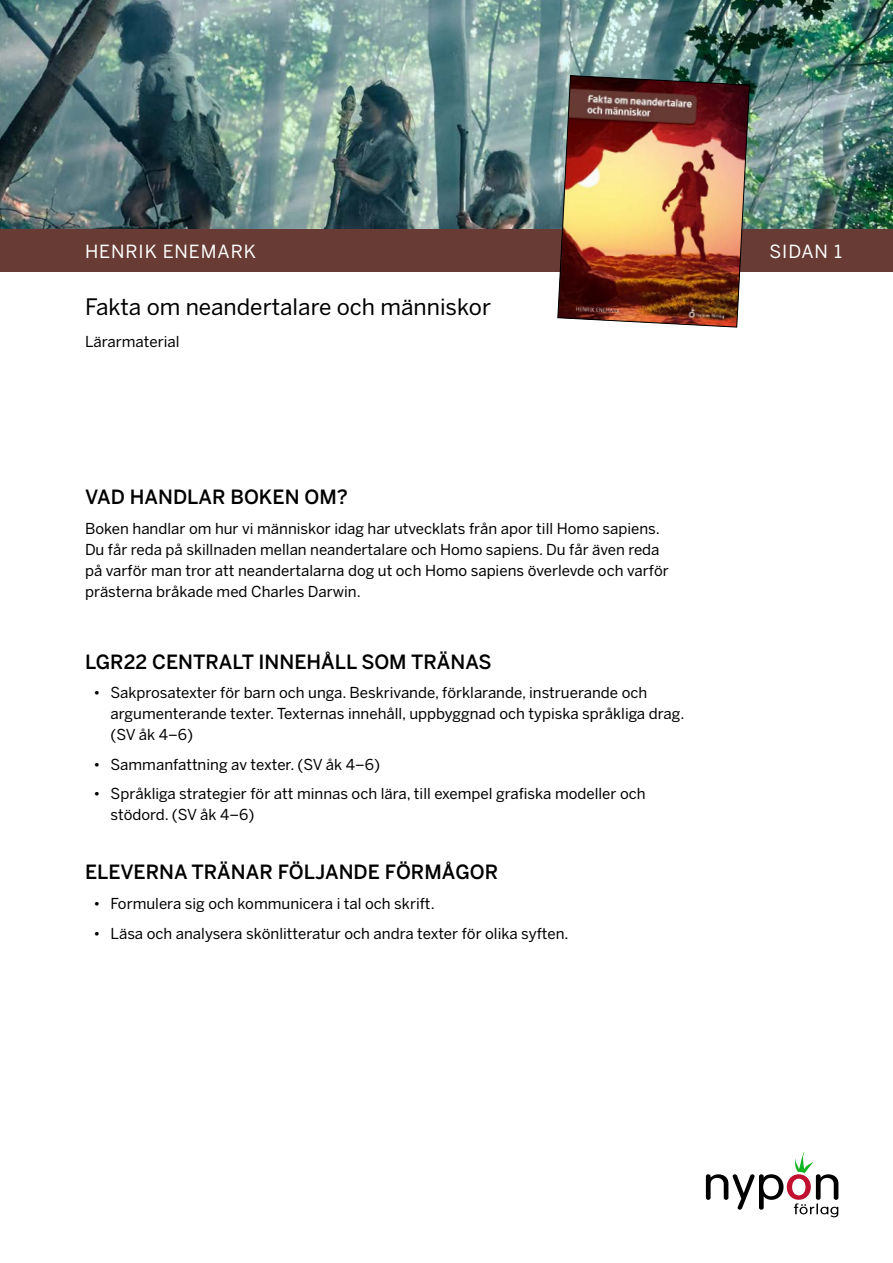
<style>
.page{position:relative;width:893px;height:1263px;background:#fff}
.page>*{position:absolute;margin:0;border:0;box-sizing:border-box;transform-origin:0 0}
.t1{font:22.5px "Benton Sans";color:#000}
.t2{font:500 19.5px "Benton Sans";color:#000}
.t3{font:18px "Benton Sans";letter-spacing:.05em;color:#fff}
.t4{font:15px/21px "Benton Sans";color:#000}
</style>
<div class="page">
<img style="left:0;top:0;width:893px;height:230px">
<svg style="left:706px;top:1152px;width:132px;height:65px"></svg>
<div style="left:0;top:230px;width:893px;height:42px;background:#683b34"></div>
<img style="left:557px;top:75px;width:193px;height:253px">
<p class="t3" style="left:85px;top:241px;width:172px">HENRIK ENEMARK</p>
<p class="t3" style="left:769px;top:241px;width:74px">SIDAN 1</p>
<h1 class="t1" style="left:85px;top:294px;width:407px">Fakta om neandertalare och människor</h1>
<p class="t4" style="left:85px;top:331px;width:96px">Lärarmaterial</p>
<h2 class="t2" style="left:85px;top:486px;width:264px">VAD HANDLAR BOKEN OM?</h2>
<p class="t4" style="left:85px;top:518px;width:585px">Boken handlar om hur vi människor idag har utvecklats från apor till Homo sapiens.<br>Du får reda på skillnaden mellan neandertalare och Homo sapiens. Du får även reda på varför man tror att neandertalarna dog ut och Homo sapiens överlevde och varför prästerna bråkade med Charles Darwin.</p>
<h2 class="t2" style="left:85px;top:650px;width:408px">LGR22 CENTRALT INNEHÅLL SOM TRÄNAS</h2>
<p class="t4" style="left:111px;top:682px;width:575px;text-indent:-17px">• Sakprosatexter för barn och unga. Beskrivande, förklarande, instruerande och argumenterande texter. Texternas innehåll, uppbyggnad och typiska språkliga drag. (SV åk 4–6)</p>
<p class="t4" style="left:94px;top:754px;width:288px">• Sammanfattning av texter. (SV åk 4–6)</p>
<p class="t4" style="left:111px;top:783px;width:537px;text-indent:-17px">• Språkliga strategier för att minnas och lära, till exempel grafiska modeller och stödord. (SV åk 4–6)</p>
<h2 class="t2" style="left:85px;top:861px;width:415px">ELEVERNA TRÄNAR FÖLJANDE FÖRMÅGOR</h2>
<p class="t4" style="left:94px;top:893px;width:343px">• Formulera sig och kommunicera i tal och skrift.</p>
<p class="t4" style="left:94px;top:923px;width:476px">• Läsa och analysera skönlitteratur och andra texter för olika syften.</p>
</div>
